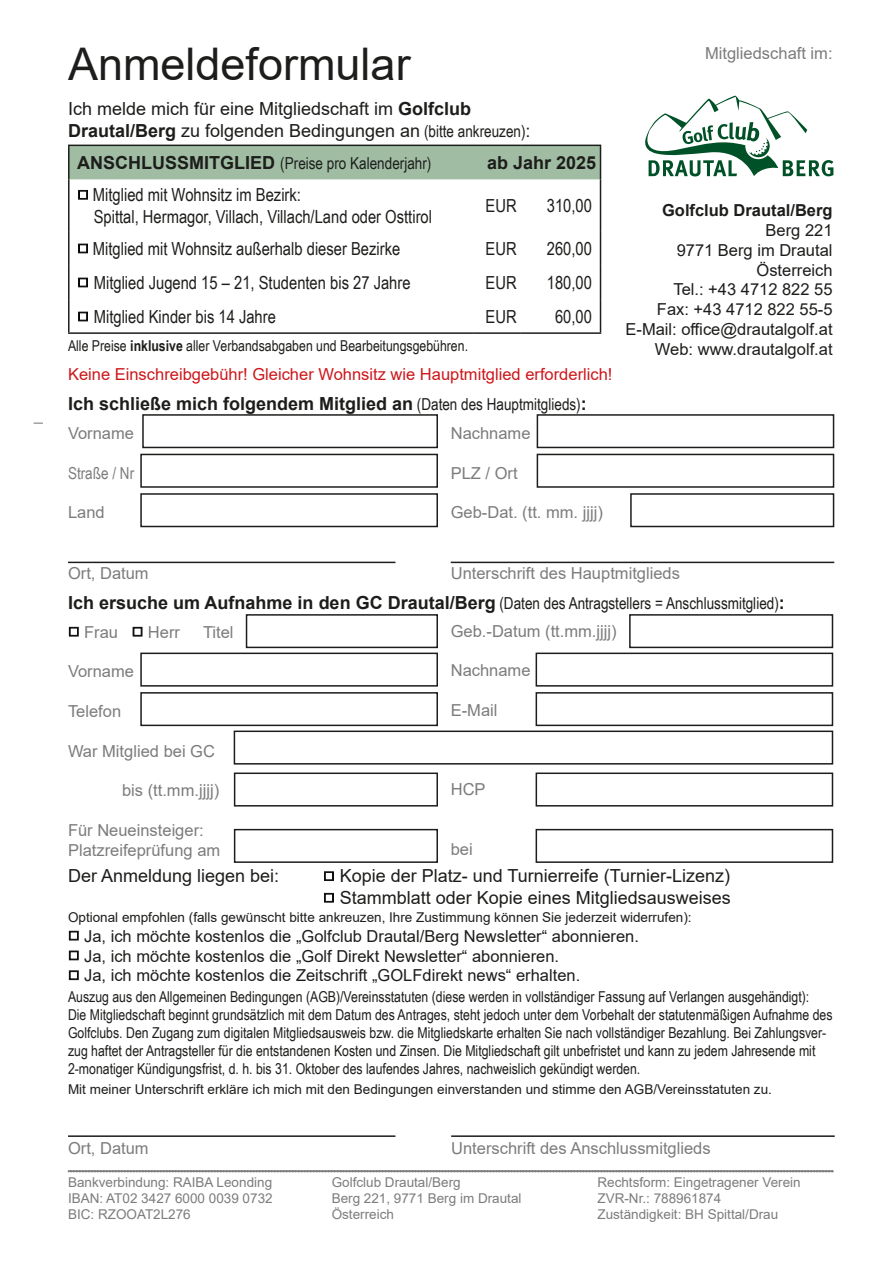
<style>
.page{position:relative;width:893px;height:1263px;background:#fff}
.page>*{position:absolute;margin:0;border:0;box-sizing:border-box;transform-origin:0 0}
.t1{font:45px "Arial";color:#1d1d1b}
.t2{font:18px "Arial Narrow";color:#1d1d1b}
.t3{font:18px "Arial";color:#1d1d1b}
.t4{font:700 18px "Arial";color:#1d1d1b}
.t5{font:16.5px "Arial";color:#1d1d1b}
.t6{font:16.5px "Arial";color:#7c7c7c}
.t7{font:16.5px "Arial Narrow";color:#1d1d1b}
.t8{font:16.5px "Arial";color:#cd171a}
.t9{font:700 16.5px "Arial";color:#1d1d1b}
.t10{font:16.5px "Arial Narrow";color:#7c7c7c}
.t11{font:15px/18px "Arial Narrow";color:#1d1d1b}
.t12{font:13.5px "Arial";color:#7c7c7c}
.t13{font:13.5px "Arial";color:#1d1d1b}
.s1{font-weight:700}
.s2{font-family:"Arial Narrow";font-size:16.5px}
.s3{font-family:"Arial";font-weight:700;font-size:18px}
.s4{font-family:"Arial";font-size:18.9px;color:#000}
.s5{font-family:"Arial Narrow";font-weight:400;font-size:16.5px}
.s6{font-size:18.9px;color:#000}
</style>
<div class="page">
<div style="left:142px;top:414px;width:296px;height:34px;border:2px solid #1d1d1b"></div>
<div style="left:140px;top:454px;width:298px;height:34px;border:2px solid #1d1d1b"></div>
<div style="left:140px;top:493px;width:298px;height:34px;border:2px solid #1d1d1b"></div>
<div style="left:537px;top:454px;width:297px;height:34px;border:2px solid #1d1d1b"></div>
<div style="left:537px;top:414px;width:297px;height:34px;border:2px solid #1d1d1b"></div>
<div style="left:630px;top:493px;width:204px;height:34px;border:2px solid #1d1d1b"></div>
<div style="left:70px;top:146px;width:530px;height:33px;background:#a0bda4"></div>
<hr style="left:68px;top:145px;width:405px;height:1px;background:#1d1d1b">
<hr style="left:68px;top:146px;width:2px;height:33px;background:#1d1d1b">
<hr style="left:473px;top:145px;width:48px;height:1px;background:#1d1d1b">
<hr style="left:521px;top:145px;width:80px;height:1px;background:#1d1d1b">
<hr style="left:600px;top:146px;width:1px;height:33px;background:#1d1d1b">
<hr style="left:68px;top:179px;width:2px;height:52px;background:#1d1d1b">
<hr style="left:600px;top:179px;width:1px;height:52px;background:#1d1d1b">
<hr style="left:68px;top:231px;width:2px;height:34px;background:#1d1d1b">
<hr style="left:600px;top:231px;width:1px;height:34px;background:#1d1d1b">
<hr style="left:68px;top:265px;width:2px;height:34px;background:#1d1d1b">
<hr style="left:600px;top:265px;width:1px;height:34px;background:#1d1d1b">
<hr style="left:68px;top:299px;width:2px;height:33px;background:#1d1d1b">
<hr style="left:600px;top:299px;width:1px;height:33px;background:#1d1d1b">
<hr style="left:68px;top:332px;width:405px;height:2px;background:#1d1d1b">
<hr style="left:473px;top:332px;width:48px;height:2px;background:#1d1d1b">
<hr style="left:521px;top:332px;width:80px;height:2px;background:#1d1d1b">
<div style="left:246px;top:614px;width:192px;height:34px;border:2px solid #1d1d1b"></div>
<div style="left:140px;top:653px;width:298px;height:34px;border:2px solid #1d1d1b"></div>
<div style="left:140px;top:692px;width:298px;height:34px;border:2px solid #1d1d1b"></div>
<div style="left:234px;top:730px;width:599px;height:34px;border:2px solid #1d1d1b"></div>
<div style="left:234px;top:772px;width:204px;height:34px;border:2px solid #1d1d1b"></div>
<div style="left:536px;top:653px;width:297px;height:34px;border:2px solid #1d1d1b"></div>
<div style="left:536px;top:772px;width:297px;height:34px;border:2px solid #1d1d1b"></div>
<div style="left:536px;top:829px;width:297px;height:34px;border:2px solid #1d1d1b"></div>
<div style="left:629px;top:614px;width:204px;height:34px;border:2px solid #1d1d1b"></div>
<div style="left:234px;top:829px;width:204px;height:34px;border:2px solid #1d1d1b"></div>
<div style="left:536px;top:692px;width:297px;height:34px;border:2px solid #1d1d1b"></div>
<svg style="left:645px;top:96px;width:188px;height:80px"></svg>
<hr style="left:68px;top:1135px;width:327px;height:2px;background:#1d1d1b">
<hr style="left:451px;top:1135px;width:384px;height:2px;background:#1d1d1b">
<hr style="left:68px;top:562px;width:327px;height:1px;background:#1d1d1b">
<hr style="left:451px;top:562px;width:383px;height:1px;background:#1d1d1b">
<svg style="left:68px;top:1170px;width:765px;height:2px;background:#878787"></svg>
<p class="t1" style="left:68px;top:33px;width:344px">Anmeldeformular</p>
<p class="t3" style="left:68px;top:96px;width:405px">Ich melde mich für eine Mitgliedschaft im <span class="s1">Golfclub</span></p>
<p class="t3" style="left:68px;top:118px;width:464px"><span class="s1">Drautal/Berg</span> zu folgenden Bedingungen an <span class="s2">(bitte ankreuzen)</span>:</p>
<p class="t7" style="left:77px;top:151px;width:356px"><span class="s3">ANSCHLUSSMITGLIED</span> (Preise pro Kalenderjahr)</p>
<p class="t4" style="left:487px;top:150px;width:111px">ab Jahr 2025</p>
<p class="t2" style="left:77px;top:181px;width:225px"><span class="s4">□</span> Mitglied mit Wohnsitz im Bezirk:</p>
<p class="t2" style="left:94px;top:203px;width:340px">Spittal, Hermagor, Villach, Villach/Land oder Osttirol</p>
<p class="t2" style="left:485px;top:192px;width:33px">EUR</p>
<p class="t2" style="left:547px;top:192px;width:47px">310,00</p>
<p class="t2" style="left:77px;top:235px;width:324px"><span class="s4">□</span> Mitglied mit Wohnsitz außerhalb dieser Bezirke</p>
<p class="t2" style="left:485px;top:235px;width:33px">EUR</p>
<p class="t2" style="left:547px;top:235px;width:47px">260,00</p>
<p class="t2" style="left:77px;top:269px;width:335px"><span class="s4">□</span> Mitglied Jugend 15 – 21, Studenten bis 27 Jahre</p>
<p class="t2" style="left:485px;top:269px;width:33px">EUR</p>
<p class="t2" style="left:547px;top:269px;width:47px">180,00</p>
<p class="t2" style="left:77px;top:303px;width:200px"><span class="s4">□</span> Mitglied Kinder bis 14 Jahre</p>
<p class="t2" style="left:485px;top:303px;width:33px">EUR</p>
<p class="t2" style="left:555px;top:303px;width:38px">60,00</p>
<p class="t11" style="left:68px;top:336px;width:402px">Alle Preise <span class="s1">inklusive</span> aller Verbandsabgaben und Bearbeitungsgebühren.</p>
<p class="t8" style="left:68px;top:363px;width:546px">Keine Einschreibgebühr! Gleicher Wohnsitz wie Hauptmitglied erforderlich!</p>
<p class="t4" style="left:68px;top:391px;width:520px">Ich schließe mich folgendem Mitglied an <span class="s5">(Daten des Hauptmitglieds)</span>:</p>
<p class="t6" style="left:68px;top:422px;width:68px">Vorname</p>
<p class="t10" style="left:68px;top:461px;width:68px">Straße / Nr</p>
<p class="t6" style="left:68px;top:501px;width:38px">Land</p>
<p class="t6" style="left:451px;top:422px;width:81px">Nachname</p>
<p class="t6" style="left:451px;top:461px;width:68px">PLZ / Ort</p>
<p class="t6" style="left:451px;top:501px;width:154px">Geb-Dat. (tt. mm. jjjj)</p>
<p class="t6" style="left:705px;top:42px;width:129px">Mitgliedschaft im:</p>
<p class="t9" style="left:662px;top:199px;width:172px">Golfclub Drautal/Berg</p>
<p class="t5" style="left:766px;top:219px;width:68px">Berg 221</p>
<p class="t5" style="left:677px;top:239px;width:157px">9771 Berg im Drautal</p>
<p class="t5" style="left:756px;top:258px;width:78px">Österreich</p>
<p class="t5" style="left:673px;top:278px;width:161px">Tel.: +43 4712 822 55</p>
<p class="t5" style="left:657px;top:298px;width:177px">Fax: +43 4712 822 55-5</p>
<p class="t5" style="left:625px;top:318px;width:209px">E-Mail: office@drautalgolf.at</p>
<p class="t5" style="left:655px;top:338px;width:179px">Web: www.drautalgolf.at</p>
<p class="t6" style="left:68px;top:562px;width:82px">Ort, Datum</p>
<p class="t6" style="left:451px;top:562px;width:231px">Unterschrift des Hauptmitglieds</p>
<p class="t7" style="left:68px;top:591px;width:718px"><span class="s3">Ich ersuche um Aufnahme in den GC Drautal/Berg</span> (Daten des Antragstellers = Anschlussmitglied)<span class="s3">:</span></p>
<p class="t6" style="left:68px;top:621px;width:113px"><span class="s6">□</span> Frau <span class="s6">□</span> Herr</p>
<p class="t6" style="left:203px;top:621px;width:32px">Titel</p>
<p class="t6" style="left:68px;top:660px;width:68px">Vorname</p>
<p class="t6" style="left:68px;top:700px;width:55px">Telefon</p>
<p class="t6" style="left:68px;top:739px;width:148px">War Mitglied bei GC</p>
<p class="t6" style="left:122px;top:779px;width:99px">bis (tt.mm.jjjj)</p>
<p class="t6" style="left:68px;top:819px;width:137px">Für Neueinsteiger:</p>
<p class="t6" style="left:68px;top:838px;width:154px">Platzreifeprüfung am</p>
<p class="t6" style="left:451px;top:620px;width:167px">Geb.-Datum (tt.mm.jjjj)</p>
<p class="t6" style="left:451px;top:659px;width:81px">Nachname</p>
<p class="t6" style="left:451px;top:699px;width:48px">E-Mail</p>
<p class="t6" style="left:451px;top:778px;width:36px">HCP</p>
<p class="t6" style="left:451px;top:837px;width:24px">bei</p>
<p class="t3" style="left:68px;top:863px;width:213px">Der Anmeldung liegen bei:</p>
<p class="t3" style="left:323px;top:863px;width:409px"><span class="s6">□</span> Kopie der Platz- und Turnierreife (Turnier-Lizenz)</p>
<p class="t3" style="left:323px;top:885px;width:409px"><span class="s6">□</span> Stammblatt oder Kopie eines Mitgliedsausweises</p>
<p class="t13" style="left:68px;top:908px;width:625px">Optional empfohlen (falls gewünscht bitte ankreuzen, Ihre Zustimmung können Sie jederzeit widerrufen):</p>
<p class="t5" style="left:68px;top:925px;width:572px"><span class="s6">□</span> Ja, ich möchte kostenlos die „Golfclub Drautal/Berg Newsletter“ abonnieren.</p>
<p class="t5" style="left:68px;top:944px;width:493px"><span class="s6">□</span> Ja, ich möchte kostenlos die „Golf Direkt Newsletter“ abonnieren.</p>
<p class="t5" style="left:68px;top:964px;width:514px"><span class="s6">□</span> Ja, ich möchte kostenlos die Zeitschrift „GOLFdirekt news“ erhalten.</p>
<p class="t11" style="left:68px;top:987px;width:743px">Auszug aus den Allgemeinen Bedingungen (AGB)/Vereinsstatuten (diese werden in vollständiger Fassung auf Verlangen ausgehändigt):</p>
<p class="t11" style="left:68px;top:1005px;width:766px">Die Mitgliedschaft beginnt grundsätzlich mit dem Datum des Antrages, steht jedoch unter dem Vorbehalt der statutenmäßigen Aufnahme des Golfclubs. Den Zugang zum digitalen Mitgliedsausweis bzw. die Mitgliedskarte erhalten Sie nach vollständiger Bezahlung. Bei Zahlungsver&shy;zug haftet der Antragsteller für die entstandenen Kosten und Zinsen. Die Mitgliedschaft gilt unbefristet und kann zu jedem Jahresende mit 2-monatiger Kündigungsfrist, d. h. bis 31. Oktober des laufendes Jahres, nachweislich gekündigt werden.</p>
<p class="t13" style="left:68px;top:1080px;width:705px">Mit meiner Unterschrift erkläre ich mich mit den Bedingungen einverstanden und stimme den AGB/Vereinsstatuten zu.</p>
<p class="t6" style="left:68px;top:1137px;width:82px">Ort, Datum</p>
<p class="t6" style="left:451px;top:1137px;width:261px">Unterschrift des Anschlussmitglieds</p>
<p class="t12" style="left:68px;top:1173px;width:206px">Bankverbindung: RAIBA Leonding</p>
<p class="t12" style="left:68px;top:1189px;width:206px">IBAN: AT02 3427 6000 0039 0732</p>
<p class="t12" style="left:68px;top:1205px;width:124px">BIC: RZOOAT2L276</p>
<p class="t12" style="left:332px;top:1173px;width:131px">Golfclub Drautal/Berg</p>
<p class="t12" style="left:332px;top:1189px;width:191px">Berg 221, 9771 Berg im Drautal</p>
<p class="t12" style="left:332px;top:1205px;width:64px">Österreich</p>
<p class="t12" style="left:597px;top:1173px;width:205px">Rechtsform: Eingetragener Verein</p>
<p class="t12" style="left:597px;top:1189px;width:125px">ZVR-Nr.: 788961874</p>
<p class="t12" style="left:597px;top:1205px;width:182px">Zuständigkeit: BH Spittal/Drau</p>
</div>
